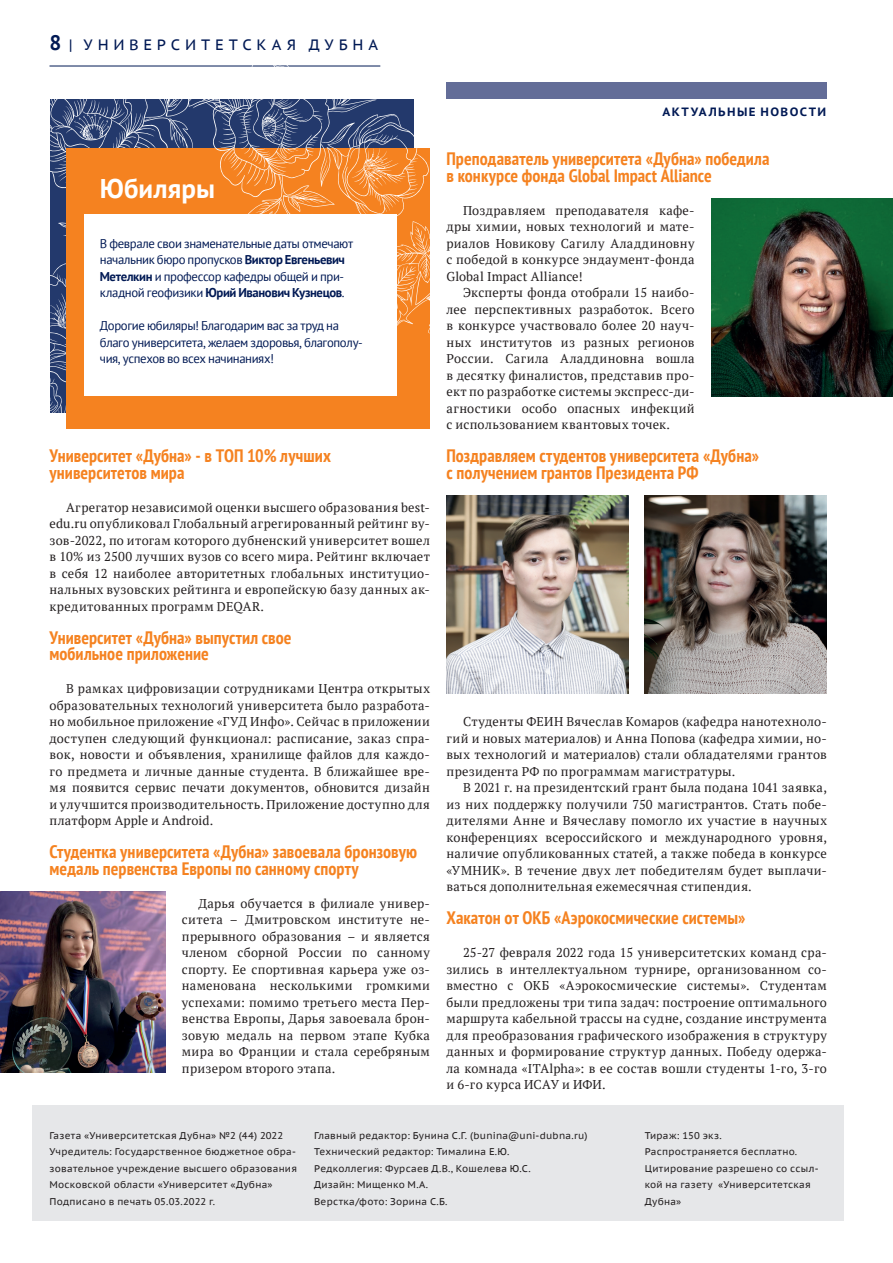
<style>
.page{position:relative;width:893px;height:1263px;background:#fff}
.page>*{position:absolute;margin:0;border:0;box-sizing:border-box;transform-origin:0 0}
.t1{font:700 27px "PT Sans";color:#fff}
.t2{font:700 condensed 18px/16.5px "PT Sans";color:#f58220}
.t3{font:15px "PT Sans Caption";letter-spacing:.32em;color:#001954}
.t4{font:12.75px/16.5px "PT Serif";letter-spacing:.025em;color:#231f20;text-align:justify}
.t5{font:12.75px/16.5px "PT Sans";letter-spacing:-.03em;color:#001954}
.t6{font:700 12px "PT Sans Caption";letter-spacing:.12em;color:#001954}
.t7{font:9.75px/16.5px "PT Sans Caption";letter-spacing:.025em;color:#231f20}
.s1{font-family:"PT Sans";font-weight:700;font-size:21px}
.s2{font-weight:700}
</style>
<div class="page">
<hr style="left:49px;top:66px;width:331px;height:1px;background:#001954">
<div style="left:32px;top:1106px;width:812px;height:115px;background:#e6e7e9"></div>
<div style="left:446px;top:82px;width:381px;height:17px;background:#636d98"></div>
<img style="left:711px;top:198px;width:182px;height:198px">
<svg style="left:50px;top:243px;width:17px;height:169px;background:#465276"></svg>
<div style="left:67px;top:148px;width:363px;height:281px;background:#f58220"></div>
<svg style="left:50px;top:99px;width:162px;height:144px"></svg>
<svg style="left:212px;top:65px;width:218px;height:302px"></svg>
<svg style="left:361px;top:204px;width:7px;height:9px"></svg>
<svg style="left:378px;top:134px;width:5px;height:6px"></svg>
<div style="left:84px;top:214px;width:312px;height:182px;background:#fff"></div>
<img style="left:645px;top:495px;width:182px;height:198px">
<img style="left:446px;top:495px;width:182px;height:198px">
<img style="left:0;top:891px;width:165px;height:182px">
<p class="t3" style="left:50px;top:35px;width:330px"><span class="s1">8</span> | УНИВЕРСИТЕТСКАЯ ДУБНА</p>
<h1 class="t1" style="left:100px;top:171px;width:117px">Юбиляры</h1>
<p class="t5" style="left:100px;top:234px;width:255px">В феврале свои знаменательные даты отмечают начальник бюро пропусков <span class="s2">Виктор Евгеньевич Метелкин</span> и профессор кафедры общей и при&shy;кладной геофизики <span class="s2">Юрий Иванович Кузнецов</span>.</p>
<p class="t5" style="left:100px;top:317px;width:264px">Дорогие юбиляры! Благодарим вас за труд на благо университета, желаем здоровья, благополу&shy;чия, успехов во всех начинаниях!</p>
<h2 class="t2" style="left:50px;top:447px;width:283px">Университет «Дубна» - в ТОП 10% лучших университетов мира</h2>
<p class="t4" style="left:50px;top:499px;width:382px;text-indent:16px">Агрегатор независимой оценки высшего образования best&shy;edu.ru опубликовал Глобальный агрегированный рейтинг ву&shy;зов-2022, по итогам которого дубненский университет вошел в 10% из 2500 лучших вузов со всего мира. Рейтинг включает в себя 12 наиболее авторитетных глобальных институцио&shy;нальных вузовских рейтинга и европейскую базу данных ак&shy;кредитованных программ DEQAR.</p>
<h2 class="t2" style="left:50px;top:629px;width:244px">Университет «Дубна» выпустил свое мобильное приложение</h2>
<p class="t4" style="left:50px;top:680px;width:382px;text-indent:16px">В рамках цифровизации сотрудниками Центра открытых образовательных технологий университета было разработа&shy;но мобильное приложение «ГУД Инфо». Сейчас в приложении доступен следующий функционал: расписание, заказ спра&shy;вок, новости и объявления, хранилище файлов для каждо&shy;го предмета и личные данные студента. В ближайшее вре&shy;мя появится сервис печати документов, обновится дизайн и улучшится производительность. Приложение доступно для платформ Apple и Android.</p>
<h2 class="t2" style="left:50px;top:843px;width:369px">Студентка университета «Дубна» завоевала бронзовую медаль первенства Европы по санному спорту</h2>
<p class="t4" style="left:182px;top:895px;width:250px;text-indent:16px">Дарья обучается в филиале универ&shy;ситета – Дмитровском институте не&shy;прерывного образования – и является членом сборной России по санному спорту. Ее спортивная карьера уже оз&shy;наменована несколькими громкими успехами: помимо третьего места Пер&shy;венства Европы, Дарья завоевала брон&shy;зовую медаль на первом этапе Кубка мира во Франции и стала серебряным призером второго этапа.</p>
<p class="t6" style="left:662px;top:103px;width:165px">АКТУАЛЬНЫЕ НОВОСТИ</p>
<h2 class="t2" style="left:446px;top:150px;width:325px">Преподаватель университета «Дубна» победила в конкурсе фонда Global Impact Alliance</h2>
<p class="t4" style="left:446px;top:202px;width:250px;text-indent:16px">Поздравляем преподавателя кафе&shy;дры химии, новых технологий и мате&shy;риалов Новикову Сагилу Аладдиновну с победой в конкурсе эндаумент-фонда Global Impact Alliance!</p>
<p class="t4" style="left:446px;top:284px;width:250px;text-indent:17px">Эксперты фонда отобрали 15 наибо&shy;лее перспективных разработок. Всего в конкурсе участвовало более 20 науч&shy;ных институтов из разных регионов России. Сагила Аладдиновна вошла в десятку финалистов, представив про&shy;ект по разработке системы экспресс-ди&shy;агностики особо опасных инфекций с использованием квантовых точек.</p>
<h2 class="t2" style="left:446px;top:447px;width:314px">Поздравляем студентов университета «Дубна» с получением грантов Президента РФ</h2>
<p class="t4" style="left:446px;top:713px;width:382px;text-indent:16px">Студенты ФЕИН Вячеслав Комаров (кафедра нанотехноло&shy;гий и новых материалов) и Анна Попова (кафедра химии, но&shy;вых технологий и материалов) стали обладателями грантов президента РФ по программам магистратуры.</p>
<p class="t4" style="left:446px;top:779px;width:382px;text-indent:16px">В 2021 г. на президентский грант была подана 1041 заявка, из них поддержку получили 750 магистрантов. Стать побе&shy;дителями Анне и Вячеславу помогло их участие в научных конференциях всероссийского и международного уровня, наличие опубликованных статей, а также победа в конкурсе «УМНИК». В течение двух лет победителям будет выплачи&shy;ваться дополнительная ежемесячная стипендия.</p>
<h2 class="t2" style="left:446px;top:909px;width:300px">Хакатон от ОКБ «Аэрокосмические системы»</h2>
<p class="t4" style="left:446px;top:944px;width:382px;text-indent:16px">25-27 февраля 2022 года 15 университетских команд сра&shy;зились в интеллектуальном турнире, организованном со&shy;вместно с ОКБ «Аэрокосмические системы». Студентам были предложены три типа задач: построение оптимального маршрута кабельной трассы на судне, создание инструмента для преобразования графического изображения в структуру данных и формирование структур данных. Победу одержа&shy;ла комнада «ITAlpha»: в ее состав вошли студенты 1-го, 3-го и 6-го курса ИСАУ и ИФИ.</p>
<p class="t7" style="left:50px;top:1127px;width:249px">Газета «Университетская Дубна» №2 (44) 2022<br>Учредитель: Государственное бюджетное обра&shy;зовательное учреждение высшего образования Московской области «Университет «Дубна» Подписано в печать 05.03.2022 г.</p>
<p class="t7" style="left:314px;top:1127px;width:275px">Главный редактор: Бунина С.Г. (bunina@uni-dubna.ru)<br>Технический редактор: Тималина Е.Ю.<br>Редколлегия: Фурсаев Д.В., Кошелева Ю.C.<br>Дизайн: Мищенко М.А.<br>Верстка/фото: Зорина С.Б.</p>
<p class="t7" style="left:645px;top:1127px;width:175px">Тираж: 150 экз.<br>Распространяется бесплатно.<br>Цитирование разрешено со ссыл&shy;кой на газету «Университетская<br>Дубна»</p>
</div>
